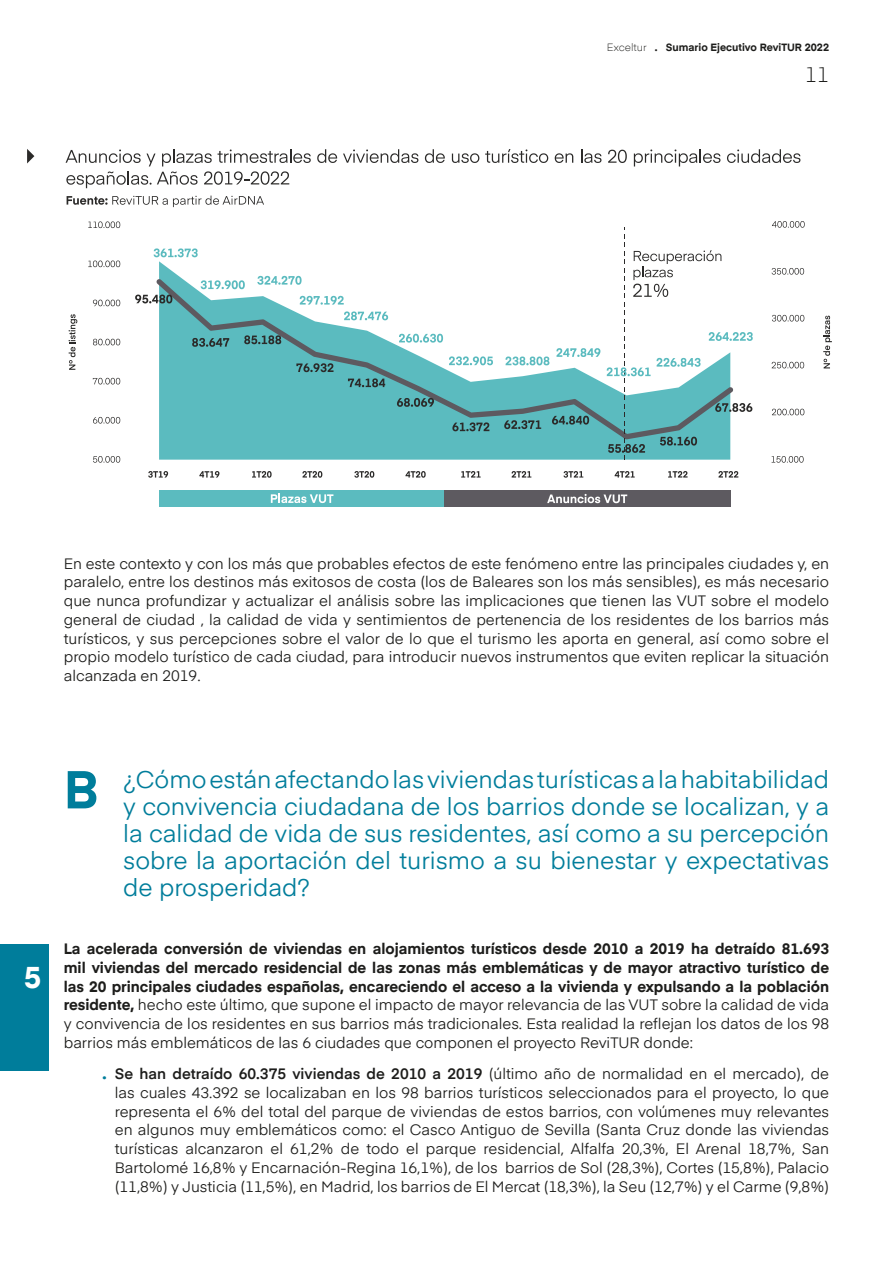
<style>
.page{position:relative;width:893px;height:1263px;background:#fff}
.page>*{position:absolute;margin:0;border:0;box-sizing:border-box;transform-origin:0 0}
.t1{font:700 30px "Eina 01";color:#fff}
.t2{font:24px/27px "Eina 01";color:#007d9b;text-align:justify}
.t3{font:300 21px "Eina 01";color:#1d1d1b}
.t4{font:15px/18.8px "Eina 01";color:#1d1d1b;text-align:justify}
.t5{font:700 15px/18.8px "Eina 01";color:#1d1d1b;text-align:justify}
.t6{font:700 10.5px "Eina 01";color:#1d1d1b}
.s1{font-weight:300}
.s2{font-weight:700;font-size:52.5px}
.s3{font-weight:400}
.s4{font-weight:600;font-size:19.5px;color:#007d9b}
.s5{font-weight:600}
</style>
<div class="page">
<div style="left:159px;top:490px;width:286px;height:17px;background:#5bbbbf"></div>
<div style="left:444px;top:490px;width:286px;height:17px;background:#5d5a60"></div>
<svg style="left:67px;top:196px;width:197px;height:11px"></svg>
<svg style="left:317px;top:149px;width:20px;height:14px"></svg>
<svg style="left:343px;top:149px;width:75px;height:14px"></svg>
<svg style="left:425px;top:149px;width:20px;height:14px"></svg>
<svg style="left:452px;top:153px;width:27px;height:10px"></svg>
<svg style="left:485px;top:149px;width:63px;height:14px"></svg>
<svg style="left:555px;top:153px;width:18px;height:10px"></svg>
<svg style="left:581px;top:149px;width:20px;height:14px"></svg>
<svg style="left:608px;top:150px;width:19px;height:13px"></svg>
<svg style="left:634px;top:149px;width:86px;height:17px"></svg>
<svg style="left:727px;top:149px;width:73px;height:14px"></svg>
<svg style="left:66px;top:149px;width:245px;height:39px"></svg>
<svg style="left:159px;top:261px;width:448px;height:199px;fill:#5bbbbf"></svg>
<svg style="left:157px;top:279px;width:450px;height:160px;fill:#5bbbbf"></svg>
<svg style="left:154px;top:248px;width:44px;height:9px"></svg>
<svg style="left:201px;top:280px;width:44px;height:9px"></svg>
<svg style="left:257px;top:276px;width:45px;height:9px"></svg>
<svg style="left:300px;top:296px;width:44px;height:9px"></svg>
<svg style="left:344px;top:311px;width:44px;height:9px"></svg>
<svg style="left:399px;top:334px;width:44px;height:9px"></svg>
<svg style="left:449px;top:356px;width:44px;height:9px"></svg>
<svg style="left:505px;top:357px;width:44px;height:8px"></svg>
<svg style="left:556px;top:348px;width:44px;height:9px"></svg>
<svg style="left:135px;top:295px;width:37px;height:8px"></svg>
<svg style="left:192px;top:338px;width:37px;height:9px"></svg>
<svg style="left:244px;top:335px;width:37px;height:9px"></svg>
<svg style="left:296px;top:363px;width:37px;height:9px"></svg>
<svg style="left:348px;top:378px;width:37px;height:9px"></svg>
<svg style="left:397px;top:398px;width:37px;height:9px"></svg>
<svg style="left:452px;top:422px;width:37px;height:9px"></svg>
<svg style="left:504px;top:420px;width:37px;height:9px"></svg>
<svg style="left:552px;top:416px;width:37px;height:9px"></svg>
<svg style="left:772px;top:456px;width:32px;height:7px"></svg>
<svg style="left:772px;top:409px;width:32px;height:6px"></svg>
<svg style="left:772px;top:362px;width:32px;height:6px"></svg>
<svg style="left:772px;top:315px;width:32px;height:6px"></svg>
<svg style="left:772px;top:268px;width:32px;height:7px"></svg>
<svg style="left:772px;top:221px;width:33px;height:7px"></svg>
<svg style="left:93px;top:456px;width:27px;height:7px"></svg>
<svg style="left:93px;top:417px;width:27px;height:7px"></svg>
<svg style="left:93px;top:378px;width:27px;height:6px"></svg>
<svg style="left:93px;top:339px;width:27px;height:6px"></svg>
<svg style="left:93px;top:300px;width:27px;height:6px"></svg>
<svg style="left:88px;top:261px;width:32px;height:6px"></svg>
<svg style="left:88px;top:221px;width:32px;height:7px"></svg>
<svg style="left:148px;top:471px;width:20px;height:7px"></svg>
<svg style="left:199px;top:471px;width:20px;height:7px"></svg>
<svg style="left:252px;top:471px;width:20px;height:7px"></svg>
<svg style="left:302px;top:471px;width:20px;height:7px"></svg>
<svg style="left:354px;top:471px;width:20px;height:7px"></svg>
<svg style="left:405px;top:471px;width:21px;height:7px"></svg>
<svg style="left:461px;top:471px;width:20px;height:7px"></svg>
<svg style="left:512px;top:471px;width:19px;height:7px"></svg>
<svg style="left:563px;top:471px;width:20px;height:7px"></svg>
<svg style="left:615px;top:471px;width:20px;height:7px"></svg>
<svg style="left:668px;top:471px;width:20px;height:7px"></svg>
<svg style="left:718px;top:471px;width:20px;height:7px"></svg>
<svg style="left:823px;top:316px;width:9px;height:52px"></svg>
<svg style="left:69px;top:314px;width:8px;height:56px"></svg>
<svg style="left:271px;top:494px;width:62px;height:9px"></svg>
<svg style="left:547px;top:494px;width:80px;height:9px"></svg>
<svg style="left:27px;top:149px;width:7px;height:14px"></svg>
<svg style="left:607px;top:228px;width:146px;height:232px"></svg>
<div style="left:0;top:944px;width:48px;height:126px;background:#007d9b"></div>
<p class="t6" style="left:607px;top:39px;width:224px"><span class="s1">Exceltur</span> . Sumario Ejecutivo ReviTUR 2022</p>
<h3 class="t3" style="left:805px;top:59px;width:26px">11</h3>
<p class="t4" style="left:64px;top:553px;width:767px">En este contexto y con los más que probables efectos de este fenómeno entre las principales ciudades y, en paralelo, entre los destinos más exitosos de costa (los de Baleares son los más sensibles), es más necesario que nunca profundizar y actualizar el análisis sobre las implicaciones que tienen las VUT sobre el modelo general de ciudad , la calidad de vida y sentimientos de pertenencia de los residentes de los barrios más turísticos, y sus percepciones sobre el valor de lo que el turismo les aporta en general, así como sobre el propio modelo turístico de cada ciudad, para introducir nuevos instrumentos que eviten replicar la situación alcanzada en 2019.</p>
<h1 class="t1" style="left:24px;top:955px;width:19px">5</h1>
<p class="t2" style="left:123px;top:764px;width:707px;text-indent:-60px"><span class="s2">B</span> ¿Cómo están afectando las viviendas turísticas a la habitabilidad y convivencia ciudadana de los barrios donde se localizan, y a la calidad de vida de sus residentes, así como a su percepción sobre la aportación del turismo a su bienestar y expectativas de prosperidad?</p>
<p class="t5" style="left:64px;top:938px;width:767px">La acelerada conversión de viviendas en alojamientos turísticos desde 2010 a 2019 ha detraído 81.693 mil viviendas del mercado residencial de las zonas más emblemáticas y de mayor atractivo turístico de las 20 principales ciudades españolas, encareciendo el acceso a la vivienda y expulsando a la población residente, <span class="s3">hecho este último, que supone el impacto de mayor relevancia de las VUT sobre la calidad de vida y convivencia de los residentes en sus barrios más tradicionales. Esta realidad la reflejan los datos de los 98 barrios más emblemáticos de las 6 ciudades que componen el proyecto ReviTUR donde:</span></p>
<p class="t4" style="left:115px;top:1063px;width:716px;text-indent:-13px"><span class="s4">.</span> <span class="s5">Se han detraído 60.375 viviendas de 2010 a 2019</span> (último año de normalidad en el mercado), de las cuales 43.392 se localizaban en los 98 barrios turísticos seleccionados para el proyecto, lo que representa el 6% del total del parque de viviendas de estos barrios, con volúmenes muy relevantes en algunos muy emblemáticos como: el Casco Antiguo de Sevilla (Santa Cruz donde las viviendas turísticas alcanzaron el 61,2% de todo el parque residencial, Alfalfa 20,3%, El Arenal 18,7%, San Bartolomé 16,8% y Encarnación-Regina 16,1%), de los barrios de Sol (28,3%), Cortes (15,8%), Palacio (11,8%) y Justicia (11,5%), en Madrid, los barrios de El Mercat (18,3%), la Seu (12,7%) y el Carme (9,8%)</p>
</div>
